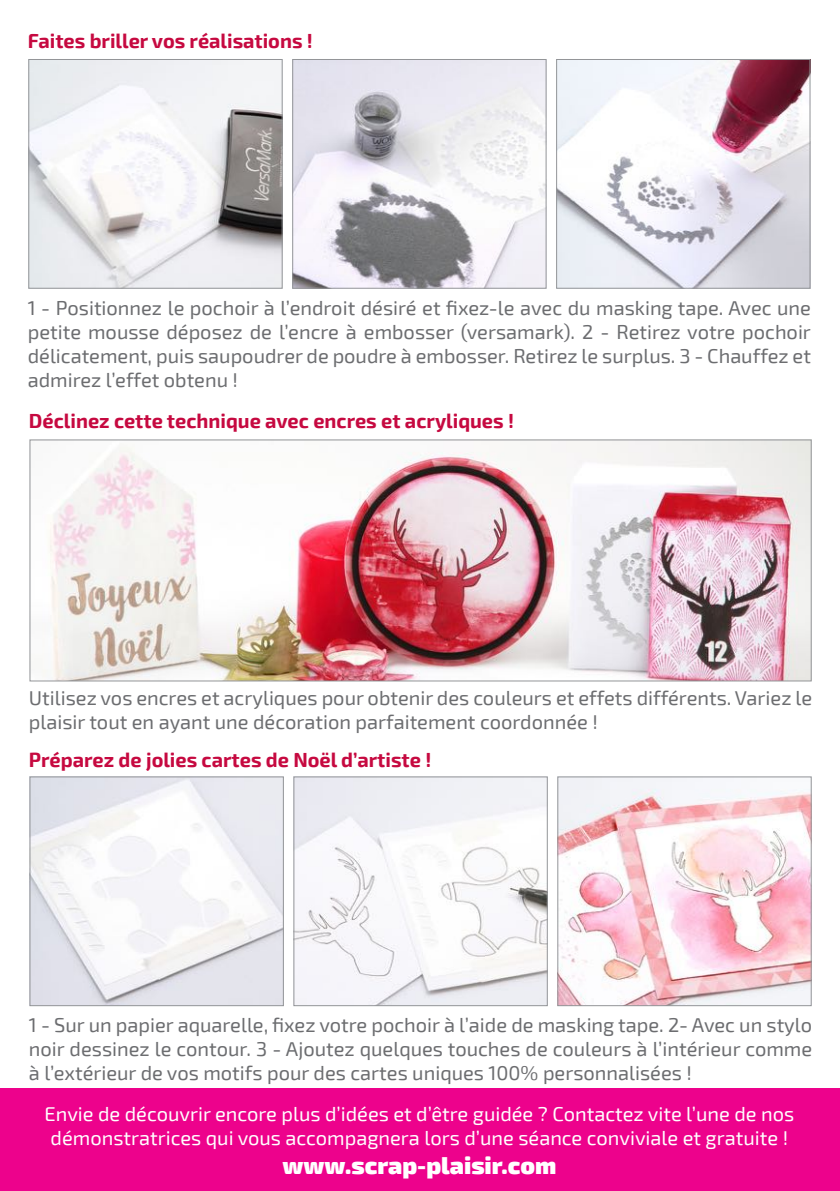
<style>
.page{position:relative;width:840px;height:1191px;background:#fff}
.page>*{position:absolute;margin:0;border:0;box-sizing:border-box;transform-origin:0 0}
.t1{font:900 24px "Exo 2";color:#fff}
.t2{font:20px/24px "Exo 2";color:#6c6d70;text-align:justify}
.t3{font:20px/24px "Exo 2";color:#fff;text-align:center}
.t4{font:700 20px "Exo 2";color:#c60940}
</style>
<div class="page">
<img style="left:30px;top:61px;width:250px;height:226px">
<div style="left:28px;top:59px;width:254px;height:230px;border:1px solid #939598"></div>
<img style="left:558px;top:61px;width:250px;height:226px">
<div style="left:556px;top:59px;width:254px;height:230px;border:1px solid #939598"></div>
<img style="left:294px;top:61px;width:250px;height:226px">
<div style="left:292px;top:59px;width:254px;height:230px;border:1px solid #939598"></div>
<img style="left:42px;top:441px;width:767px;height:238px">
<div style="left:29px;top:439px;width:782px;height:242px;border:1px solid #939598"></div>
<img style="left:31px;top:778px;width:251px;height:226px">
<div style="left:29px;top:776px;width:255px;height:230px;border:1px solid #939598"></div>
<img style="left:559px;top:778px;width:250px;height:226px">
<div style="left:557px;top:776px;width:254px;height:230px;border:1px solid #939598"></div>
<img style="left:295px;top:778px;width:250px;height:226px">
<div style="left:293px;top:776px;width:254px;height:230px;border:1px solid #939598"></div>
<div style="left:0;top:1089px;width:839px;height:102px;background:#ed028c"></div>
<p class="t4" style="left:28px;top:28px;width:286px">Faites briller vos réalisations !</p>
<p class="t2" style="left:28px;top:294px;width:784px">1 - Positionnez le pochoir à l’endroit désiré et fixez-le avec du masking tape. Avec une petite mousse déposez de l’encre à embosser (versamark). 2 - Retirez votre pochoir délicatement, puis saupoudrer de poudre à embosser. Retirez le surplus. 3 - Chauffez et admirez l’effet obtenu !</p>
<p class="t4" style="left:29px;top:408px;width:486px">Déclinez cette technique avec encres et acryliques !</p>
<p class="t2" style="left:29px;top:685px;width:784px">Utilisez vos encres et acryliques pour obtenir des couleurs et effets différents. Variez le plaisir tout en ayant une décoration parfaitement coordonnée !</p>
<p class="t4" style="left:29px;top:746px;width:403px">Préparez de jolies cartes de Noël d’artiste !</p>
<p class="t2" style="left:29px;top:1012px;width:784px">1 - Sur un papier aquarelle, fixez votre pochoir à l’aide de masking tape. 2- Avec un stylo noir dessinez le contour. 3 - Ajoutez quelques touches de couleurs à l’intérieur comme à l’extérieur de vos motifs pour des cartes uniques 100% personnalisées !</p>
<p class="t3" style="left:44px;top:1101px;width:750px">Envie de découvrir encore plus d’idées et d’être guidée ? Contactez vite l’une de nos démonstratrices qui vous accompagnera lors d’une séance conviviale et gratuite !</p>
<p class="t1" style="left:282px;top:1149px;width:275px">www.scrap-plaisir.com</p>
</div>
